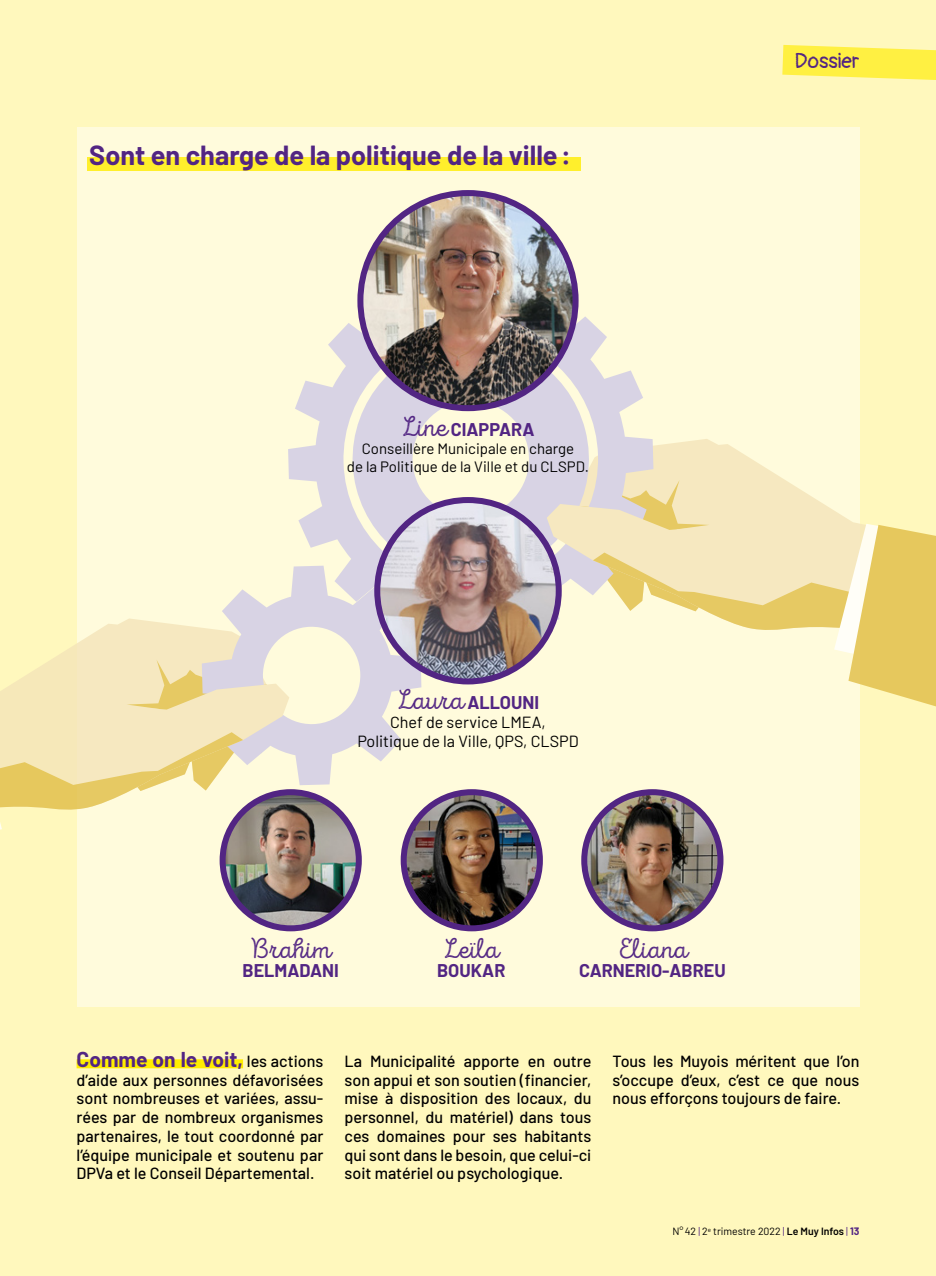
<style>
.page{position:relative;width:936px;height:1276px;background:#fff}
.page>*{position:absolute;margin:0;border:0;box-sizing:border-box;transform-origin:0 0}
.t1{font:28.5px "Intro Script R H2 Base";color:#522583}
.t2{font:700 27px "Barlow";color:#522583}
.t3{font:700 21px "Barlow";color:#522583}
.t4{font:21px "Pangolin";color:#522583}
.t5{font:700 18px "Barlow";color:#522583}
.t6{font:500 16.2px/18.8px "Barlow";color:#000;text-align:justify}
.t7{font:16.2px/18.8px "Barlow";color:#000;text-align:center}
.t8{font:15px/18px "Barlow";color:#000;text-align:center}
.t9{font:10.5px "Barlow";color:#000}
.s1{font-family:"Intro Script R H2 Base";font-weight:400;font-size:28.5px}
.s2{font-weight:500;font-size:16.2px;color:#000}
.s3{color:#522583}
.s4{font-weight:600}
.s5{font-weight:700;color:#522583}
</style>
<div class="page">
<div style="left:0;top:0;width:935px;height:1276px;background:#fff8bd"></div>
<div style="left:77px;top:128px;width:782px;height:878px;background:#fffbdc"></div>
<svg style="left:222px;top:589px;width:199px;height:196px"></svg>
<svg style="left:0;top:618px;width:289px;height:218px"></svg>
<svg style="left:653px;top:439px;width:207px;height:41px"></svg>
<svg style="left:288px;top:276px;width:365px;height:366px;fill:#d8d3e4"></svg>
<svg style="left:546px;top:480px;width:389px;height:278px"></svg>
<div style="left:77px;top:1059px;width:166px;height:9px;background:#ffed00"></div>
<div style="left:87px;top:157px;width:493px;height:13px;background:#ffef2c"></div>
<img style="left:360px;top:193px;width:215px;height:215px;border-radius:108px">
<div style="left:357px;top:190px;width:221px;height:221px;border:6px solid #522583;border-radius:50%"></div>
<img style="left:222px;top:792px;width:137px;height:136px;border-radius:68px">
<div style="left:219px;top:789px;width:143px;height:142px;border:6px solid #522583;border-radius:50%"></div>
<img style="left:584px;top:792px;width:136px;height:136px;border-radius:68px">
<div style="left:581px;top:789px;width:142px;height:142px;border:6px solid #522583;border-radius:50%"></div>
<img style="left:403px;top:792px;width:137px;height:136px;border-radius:68px">
<div style="left:400px;top:789px;width:143px;height:142px;border:6px solid #522583;border-radius:50%"></div>
<img style="left:377px;top:500px;width:181px;height:181px;border-radius:91px">
<div style="left:374px;top:497px;width:187px;height:187px;border:6px solid #522583;border-radius:50%"></div>
<svg style="left:782px;top:45px;width:153px;height:35px;background:#fff154"></svg>
<h2 class="t2" style="left:89px;top:135px;width:483px">Sont en charge de la politique de la ville:</h2>
<p class="t4" style="left:794px;top:42px;width:66px">Dossier</p>
<p class="t5" style="left:401px;top:416px;width:135px"><span class="s1">Line</span> CIAPPARA</p>
<p class="t8" style="left:347px;top:438px;width:243px">Conseillère Municipale en charge<br>de la Politique de la Ville et du CLSPD.</p>
<p class="t5" style="left:397px;top:689px;width:144px"><span class="s1">Laura</span> ALLOUNI</p>
<p class="t7" style="left:357px;top:711px;width:223px">Chef de service LMEA,<br>Politique de la Ville, QPS, CLSPD</p>
<h1 class="t1" style="left:250px;top:932px;width:83px">Brahim</h1>
<p class="t5" style="left:242px;top:957px;width:98px">BELMADANI</p>
<h1 class="t1" style="left:443px;top:932px;width:57px">Leïla</h1>
<p class="t5" style="left:437px;top:957px;width:70px">BOUKAR</p>
<h1 class="t1" style="left:616px;top:932px;width:73px">Eliana</h1>
<p class="t5" style="left:579px;top:957px;width:148px">CARNERIO-ABREU</p>
<p class="t3" style="left:77px;top:1043px;width:248px">Comme on le voit, <span class="s2">les actions</span></p>
<p class="t6" style="left:77px;top:1069px;width:248px">d’aide aux personnes défavorisées sont nombreuses et variées, assu&shy;rées par de nombreux organismes partenaires, le tout coordonné par l’équipe municipale et soutenu par DPVa et le Conseil Départemental.</p>
<p class="t6" style="left:344px;top:1050px;width:248px">La Municipalité apporte en outre son appui et son soutien (financier, mise à disposition des locaux, du personnel, du matériel) dans tous ces domaines pour ses habitants qui sont dans le besoin, que celui-ci soit matériel ou psychologique.</p>
<p class="t6" style="left:612px;top:1050px;width:248px">Tous les Muyois méritent que l’on s’occupe d’eux, c’est ce que nous nous efforçons toujours de faire.</p>
<p class="t9" style="left:672px;top:1224px;width:188px">N°42 <span class="s3">|</span> 2<sup>e</sup> trimestre 2022 <span class="s3">|</span> <span class="s4">Le Muy Infos</span> <span class="s3">|</span> <span class="s5">13</span></p>
</div>
